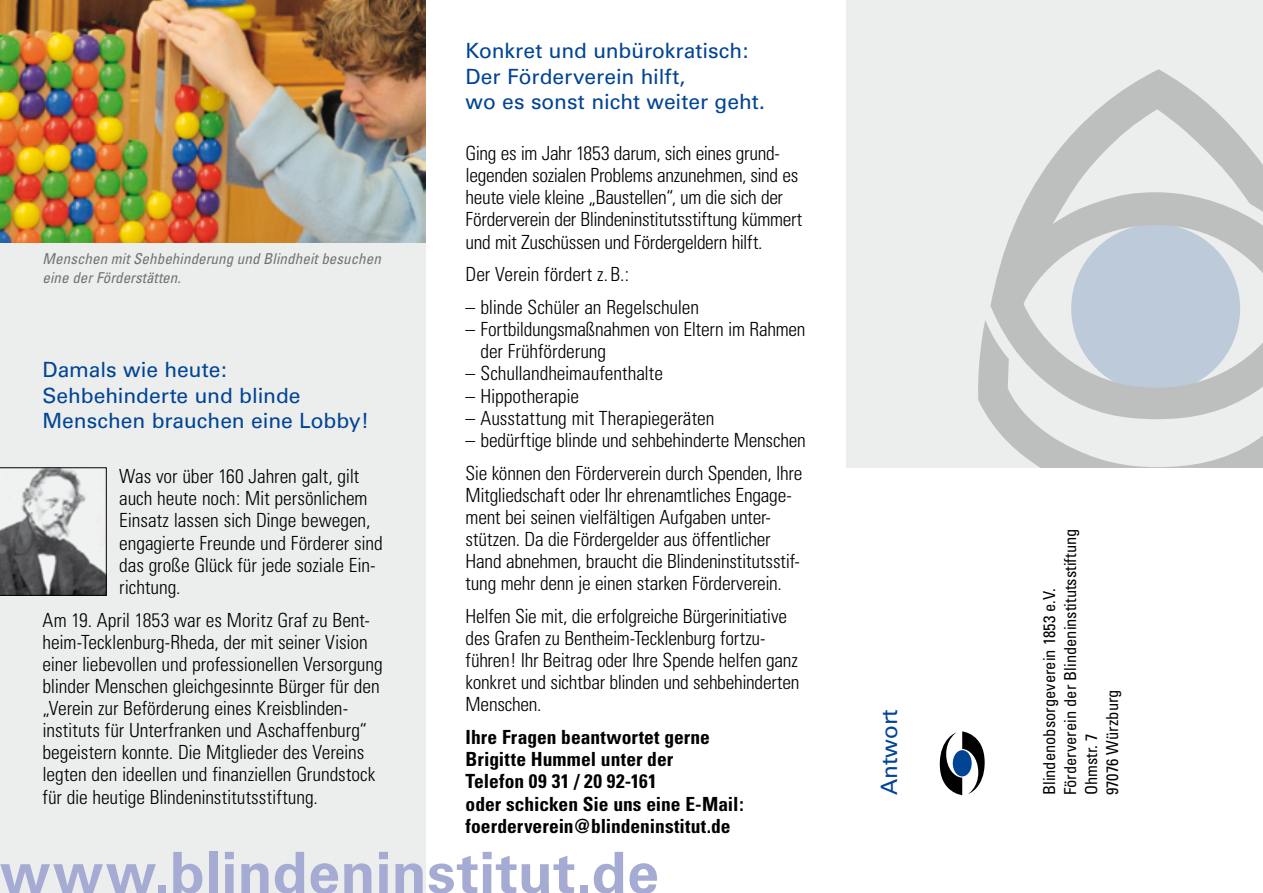
<style>
.page{position:relative;width:1263px;height:893px;background:#fff}
.page>*{position:absolute;margin:0;border:0;box-sizing:border-box;transform-origin:0 0}
.t1{font:700 57px "Univers";letter-spacing:.01em;color:#a5abd2}
.t2{font:22.5px "Univers";color:#004494}
._02_ÜS{font:21px/25.5px "Univers";letter-spacing:-.005em;color:#004494}
._01_Text{font:300 condensed 19.5px/22.2px "Univers";letter-spacing:-.01em;color:#000}
._01_Text-2{font:700 condensed 19.5px/22px "Univers";color:#000}
.t3{font:condensed 16.5px/21px "Univers";color:#000}
._01_Text-3{font:italic condensed 15px/19.5px "Univers";letter-spacing:.005em;color:#707172}
</style>
<div class="page">
<div style="left:846px;top:0;width:417px;height:468px;background:#eceded"></div>
<svg style="left:978px;top:69px;width:285px;height:399px"></svg>
<div style="left:0;top:0;width:425px;height:893px;background:#eceded"></div>
<svg style="left:940px;top:731px;width:45px;height:64px"></svg>
<svg style="left:0;top:468px;width:106px;height:127px"></svg>
<img style="left:0;top:0;width:425px;height:242px">
<p class="_02_ÜS" style="left:466px;top:38px;width:285px">Konkret und unbürokratisch:</p>
<p class="_02_ÜS" style="left:466px;top:64px;width:301px">Der Förderverein hilft,<br>wo es sonst nicht weiter geht.</p>
<p class="_01_Text" style="left:466px;top:142px;width:338px">Ging es im Jahr 1853 darum, sich eines grund&shy;legenden sozialen Problems anzunehmen, sind es heute viele kleine „Baustellen“, um die sich der Förderverein der Blindeninstitutsstiftung kümmert und mit Zuschüssen und Fördergeldern hilft.</p>
<p class="_01_Text" style="left:466px;top:263px;width:165px">Der Verein fördert z. B.:</p>
<p class="_01_Text" style="left:466px;top:296px;width:235px">– blinde Schüler an Regelschulen</p>
<p class="_01_Text" style="left:480px;top:318px;width:327px;text-indent:-15px">– Fortbildungsmaßnahmen von Eltern im Rahmen der Frühförderung</p>
<p class="_01_Text" style="left:466px;top:362px;width:199px">– Schullandheimaufenthalte</p>
<p class="_01_Text" style="left:466px;top:385px;width:115px">– Hippotherapie</p>
<p class="_01_Text" style="left:466px;top:407px;width:250px">– Ausstattung mit Therapiegeräten</p>
<p class="_01_Text" style="left:466px;top:429px;width:342px">– bedürftige blinde und sehbehinderte Menschen</p>
<p class="_01_Text" style="left:466px;top:462px;width:338px">Sie können den Förderverein durch Spenden, Ihre Mitgliedschaft oder Ihr ehrenamtliches Engage&shy;ment bei seinen vielfältigen Aufgaben unter&shy;stützen. Da die Fördergelder aus öffentlicher Hand abnehmen, braucht die Blindeninstitutsstif&shy;tung mehr denn je einen starken Förderverein.</p>
<p class="_01_Text" style="left:466px;top:605px;width:335px">Helfen Sie mit, die erfolgreiche Bürgerinitiative des Grafen zu Bentheim-Tecklenburg fortzu&shy;führen! Ihr Beitrag oder Ihre Spende helfen ganz konkret und sichtbar blinden und sehbehinderten Menschen.</p>
<p class="_01_Text-2" style="left:466px;top:726px;width:280px">Ihre Fragen beantwortet gerne<br>Brigitte Hummel unter der<br>Telefon 09 31 / 20 92-161<br>oder schicken Sie uns eine E-Mail: foerderverein@blindeninstitut.de</p>
<p class="t1" style="left:0;top:839px;width:660px">www.blindeninstitut.de</p>
<p class="_01_Text-3" style="left:43px;top:248px;width:340px">Menschen mit Sehbehinderung und Blindheit besuchen eine der Förderstätten.</p>
<p class="_02_ÜS" style="left:43px;top:357px;width:186px">Damals wie heute:</p>
<p class="_02_ÜS" style="left:43px;top:383px;width:328px">Sehbehinderte und blinde<br>Menschen brauchen eine Lobby!</p>
<p class="_01_Text" style="left:119px;top:465px;width:265px">Was vor über 160 Jahren galt, gilt auch heute noch: Mit persönlichem<br>Einsatz lassen sich Dinge bewegen, engagierte Freunde und Förderer sind das große Glück für jede soziale Ein&shy;richtung.</p>
<p class="_01_Text" style="left:43px;top:609px;width:342px">Am 19. April 1853 war es Moritz Graf zu Bent&shy;heim-Tecklenburg-Rheda, der mit seiner Vision einer liebevollen und professionellen Versorgung blinder Menschen gleichgesinnte Bürger für den „Verein zur Beförderung eines Kreisblinden&shy;instituts für Unterfranken und Aschaffenburg“ begeistern konnte. Die Mitglieder des Vereins legten den ideellen und finanziellen Grundstock für die heutige Blindeninstitutsstiftung.</p>
<p class="t2" style="left:876px;top:795px;width:87px;rotate:-90deg">Antwort</p>
<p class="t3" style="left:1038px;top:795px;width:268px;rotate:-90deg">Blindenobsorgeverein 1853 e.V.<br>Förderverein der Blindeninstitutsstiftung</p>
<p class="t3" style="left:1080px;top:795px;width:63px;rotate:-90deg">Ohmstr. 7</p>
<p class="t3" style="left:1101px;top:795px;width:107px;rotate:-90deg">97076 Würzburg</p>
</div>
